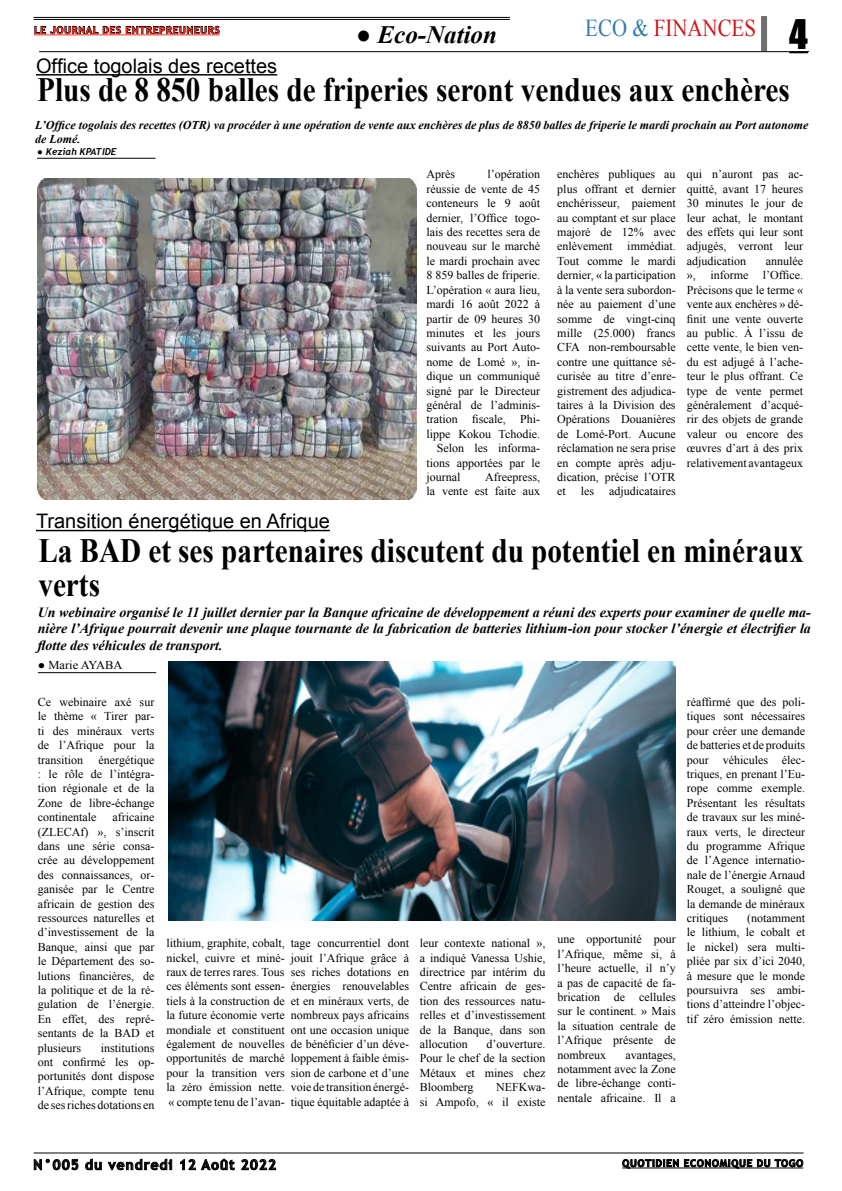
<style>
.page{position:relative;width:842px;height:1191px;background:#fff}
.page>*{position:absolute;margin:0;border:0;box-sizing:border-box;transform-origin:0 0}
.t1{font:37.5px "Impact";color:#000}
.t2{font:700 34px/34px "Times New Roman";color:#000;scale:.86 1}
.t3{font:italic 700 25px "Times New Roman";color:#000}
.t4{font:24.2px "Times New Roman";color:#cd171a;scale:.86 1}
.t5{font:20px "Arial";color:#000}
.t6{font:italic 700 14px/16.8px "Times New Roman";color:#000;text-align:justify}
.t7{font:700 14px "Trebuchet MS";letter-spacing:.07em;color:#000}
.t8{font:12px/14.4px "Times New Roman";color:#000;text-align:justify}
.t9{font:italic 700 12px/14.4px "Times New Roman";color:#000}
.t10{font:12px "Times New Roman";color:#000;scale:1.04 1}
.t11{font:700 10px "Trebuchet MS";letter-spacing:.07em;color:#ff2e20}
.t12{font:700 10px "Trebuchet MS";letter-spacing:.07em;color:#000}
.t13{font:italic 700 9.6px "Trebuchet";color:#000}
.s1{color:#337ca9}
.s2{font-family:"Trebuchet"}
.s3{font-family:"Trebuchet";font-weight:700;font-style:italic}
</style>
<div class="page">
<hr style="left:34px;top:17px;width:476px;height:1px;background:#000">
<hr style="left:34px;top:19px;width:476px;height:1px;background:#000">
<hr style="left:39px;top:51px;width:770px;height:1px;background:#000">
<svg style="left:789px;top:51px;width:19px;height:2px"></svg>
<div style="left:761px;top:16px;width:6px;height:35px;background:#706f6f"></div>
<hr style="left:34px;top:34px;width:186px;height:1px;background:#ff2e20">
<svg style="left:34px;top:26px;width:186px;height:8px"></svg>
<svg style="left:622px;top:1158px;width:181px;height:10px"></svg>
<svg style="left:34px;top:1158px;width:44px;height:12px"></svg>
<svg style="left:85px;top:1158px;width:17px;height:12px"></svg>
<svg style="left:108px;top:1158px;width:64px;height:12px"></svg>
<svg style="left:180px;top:1158px;width:55px;height:12px"></svg>
<svg style="left:241px;top:1159px;width:35px;height:11px"></svg>
<hr style="left:34px;top:1152px;width:769px;height:1px;background:#000">
<hr style="left:36px;top:74px;width:241px;height:2px;background:#000">
<hr style="left:37px;top:158px;width:118px;height:1px;background:#000">
<hr style="left:36px;top:530px;width:294px;height:1px;background:#000">
<hr style="left:38px;top:672px;width:118px;height:1px;background:#000">
<img style="left:38px;top:178px;width:379px;height:321px">
<img style="left:168px;top:661px;width:508px;height:259px">
<h1 class="t1" style="left:789px;top:5px;width:20px">4</h1>
<p class="t11" style="left:34px;top:24px;width:187px">LE JOURNAL DES ENTREPREUNEURS</p>
<h3 class="t4" style="left:585px;top:11px;width:200px"><span class="s1">ECO &amp;</span> FINANCES</h3>
<h3 class="t3" style="left:356px;top:17px;width:142px"><span class="s2">●</span> Eco-Nation</h3>
<h2 class="t2" style="left:37px;top:72px;width:877px">Plus de 8 850 balles de friperies seront vendues aux enchères</h2>
<h3 class="t5" style="left:36px;top:53px;width:243px">Office togolais des recettes</h3>
<p class="t9" style="left:35px;top:117px;width:774px">L’Office togolais des recettes (OTR) va procéder à une opération de vente aux enchères de plus de 8850 balles de friperie le mardi prochain au Port autonome de Lomé.</p>
<p class="t13" style="left:37px;top:146px;width:81px">● Keziah KPATIDE</p>
<p class="t8" style="left:427px;top:167px;width:30px">Après</p>
<p class="t8" style="left:487px;top:167px;width:54px">l’opération</p>
<p class="t8" style="left:427px;top:181px;width:115px">réussie de vente de 45</p>
<p class="t8" style="left:427px;top:196px;width:115px">conteneurs le 9 août</p>
<p class="t8" style="left:427px;top:210px;width:115px">dernier, l’Office togo-</p>
<p class="t8" style="left:427px;top:225px;width:115px">lais des recettes sera de</p>
<p class="t8" style="left:427px;top:239px;width:115px">nouveau sur le marché</p>
<p class="t8" style="left:427px;top:253px;width:115px">le mardi prochain avec</p>
<p class="t8" style="left:427px;top:268px;width:115px">8 859 balles de friperie.</p>
<p class="t8" style="left:427px;top:282px;width:115px">L’opération « aura lieu,</p>
<p class="t8" style="left:427px;top:297px;width:115px">mardi 16 août 2022 à</p>
<p class="t8" style="left:427px;top:311px;width:115px">partir de 09 heures 30</p>
<p class="t8" style="left:427px;top:325px;width:115px">minutes et les jours</p>
<p class="t8" style="left:427px;top:340px;width:115px">suivants au Port Auto-</p>
<p class="t8" style="left:427px;top:354px;width:115px">nome de Lomé », in-</p>
<p class="t8" style="left:427px;top:369px;width:115px">dique un communiqué</p>
<p class="t8" style="left:427px;top:383px;width:115px">signé par le Directeur</p>
<p class="t8" style="left:427px;top:397px;width:115px">général de l’adminis-</p>
<p class="t8" style="left:427px;top:412px;width:115px">tration fiscale, Phi-</p>
<p class="t8" style="left:427px;top:426px;width:115px">lippe Kokou Tchodie.</p>
<p class="t8" style="left:437px;top:441px;width:105px">Selon les informa-</p>
<p class="t8" style="left:427px;top:455px;width:115px">tions apportées par le</p>
<p class="t8" style="left:427px;top:469px;width:35px">journal</p>
<p class="t8" style="left:427px;top:469px;width:115px;text-align:right">Afreepress,<br>la vente est faite aux</p>
<p class="t8" style="left:557px;top:167px;width:120px">enchères publiques au plus offrant et dernier enchérisseur, paiement au comptant et sur place majoré de 12% avec enlèvement immédiat.<br>Tout comme le mardi dernier, « la participation à la vente sera subordon&shy;née au paiement d’une somme de vingt-cinq mille (25.000) francs CFA non-remboursable contre une quittance sé&shy;curisée au titre d’enre&shy;gistrement des adjudica&shy;taires à la Division des Opérations Douanières de Lomé-Port. Aucune réclamation ne sera prise en compte après adju&shy;dication, précise l’OTR et les adjudicataires</p>
<p class="t8" style="left:687px;top:167px;width:118px">qui n’auront pas ac&shy;quitté, avant 17 heures 30 minutes le jour de leur achat, le montant des effets qui leur sont adjugés, verront leur adjudication</p>
<p class="t8" style="left:687px;top:253px;width:118px;text-indent:79px">annulée », informe l’Office.<br>Précisons que le terme « vente aux enchères » dé&shy;finit une vente ouverte au public. À l’issu de cette vente, le bien ven&shy;du est adjugé à l’ache&shy;teur le plus offrant. Ce type de vente permet généralement d’acqué&shy;rir des objets de grande valeur ou encore des œuvres d’art à des prix relativement avantageux</p>
<h3 class="t5" style="left:36px;top:508px;width:295px">Transition énergétique en Afrique</h3>
<h2 class="t2" style="left:38px;top:533px;width:891px">La BAD et ses partenaires discutent du potentiel en minéraux verts</h2>
<p class="t6" style="left:38px;top:603px;width:774px">Un webinaire organisé le 11 juillet dernier par la Banque africaine de développement a réuni des experts pour examiner de quelle ma&shy;nière l’Afrique pourrait devenir une plaque tournante de la fabrication de batteries lithium-ion pour stocker l’énergie et électrifier la flotte des véhicules de transport.</p>
<p class="t10" style="left:38px;top:657px;width:83px"><span class="s3">●</span> Marie AYABA</p>
<p class="t8" style="left:38px;top:694px;width:118px">Ce webinaire axé sur le thème « Tirer par&shy;ti des minéraux verts de l’Afrique pour la transition</p>
<p class="t8" style="left:38px;top:752px;width:118px;text-indent:61px">énergétique : le rôle de l’intégra&shy;tion régionale et de la Zone de libre-échange continentale</p>
<p class="t8" style="left:38px;top:809px;width:118px;text-indent:74px">africaine (ZLECAf) », s’inscrit dans une série consa&shy;crée au développement des connaissances, or&shy;ganisée par le Centre africain de gestion des ressources naturelles et d’investissement de la Banque, ainsi que par le Département des so&shy;lutions financières, de la politique et de la ré&shy;gulation de l’énergie.<br>En effet, des repré&shy;sentants de la BAD et plusieurs</p>
<p class="t8" style="left:38px;top:1040px;width:118px;text-indent:63px">institutions ont confirmé les op&shy;portunités dont dispose l’Afrique, compte tenu de ses riches dotations en</p>
<p class="t8" style="left:166px;top:935px;width:120px">lithium, graphite, cobalt, nickel, cuivre et miné&shy;raux de terres rares. Tous ces éléments sont essen&shy;tiels à la construction de la future économie verte mondiale et constituent également de nouvelles opportunités de marché pour la transition vers la zéro émission nette. « compte tenu de l’avan-</p>
<p class="t8" style="left:291px;top:935px;width:120px">tage concurrentiel dont jouit l’Afrique grâce à ses riches dotations en énergies renouvelables et en minéraux verts, de nombreux pays africains ont une occasion unique de bénéficier d’un déve&shy;loppement à faible émis&shy;sion de carbone et d’une voie de transition énergé&shy;tique équitable adaptée à</p>
<p class="t8" style="left:420px;top:935px;width:127px">leur contexte national », a indiqué Vanessa Ushie, directrice par intérim du Centre africain de ges&shy;tion des ressources natu&shy;relles et d’investissement de la Banque, dans son allocution</p>
<p class="t8" style="left:420px;top:1036px;width:127px;text-indent:67px">d’ouverture.<br>Pour le chef de la section Métaux et mines chez Bloomberg</p>
<p class="t8" style="left:420px;top:1079px;width:127px;text-align:right">NEFKwa-<br>si Ampofo, « il existe</p>
<p class="t8" style="left:557px;top:932px;width:120px">une opportunité pour l’Afrique, même si, à l’heure actuelle, il n’y a pas de capacité de fa&shy;brication de cellules sur le continent. » Mais la situation centrale de l’Afrique présente de nombreux</p>
<p class="t8" style="left:557px;top:1047px;width:120px;text-indent:68px">avantages, notamment avec la Zone de libre-échange conti&shy;nentale africaine. Il a</p>
<p class="t8" style="left:687px;top:694px;width:120px">réaffirmé que des poli&shy;tiques sont nécessaires pour créer une demande de batteries et de produits pour véhicules élec&shy;triques, en prenant l’Eu&shy;rope comme exemple.<br>Présentant les résultats de travaux sur les miné&shy;raux verts, le directeur du programme Afrique de l’Agence internatio&shy;nale de l’énergie Arnaud Rouget, a souligné que la demande de minéraux critiques</p>
<p class="t8" style="left:687px;top:910px;width:120px;text-indent:60px">(notamment le lithium, le cobalt et le nickel) sera multi&shy;pliée par six d’ici 2040, à mesure que le monde poursuivra ses ambi&shy;tions d’atteindre l’objec&shy;tif zéro émission nette.</p>
<p class="t7" style="left:33px;top:1155px;width:244px">N°005 du vendredi 12 Août 2022</p>
<p class="t12" style="left:622px;top:1156px;width:182px">QUOTIDIEN ECONOMIQUE DU TOGO</p>
</div>
